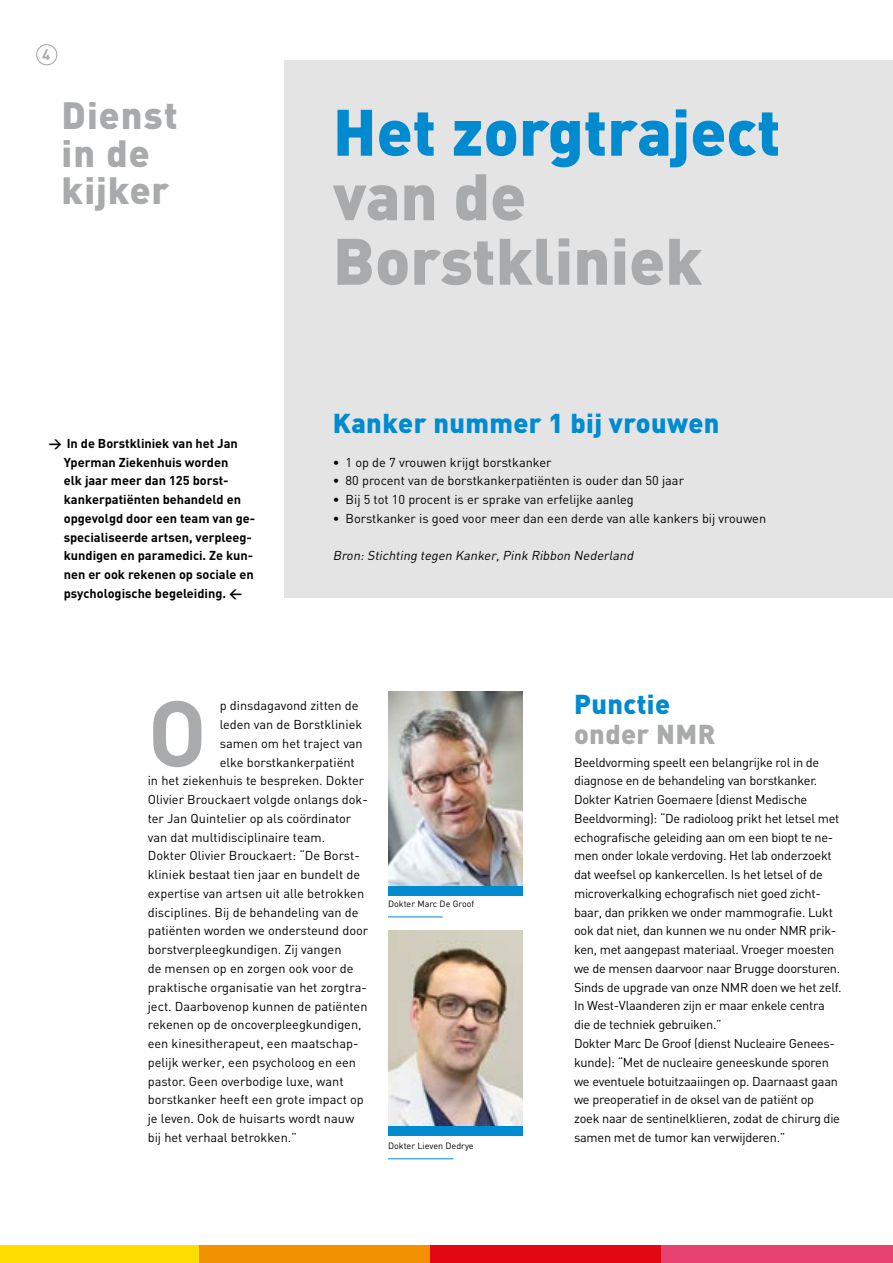
<style>
.page{position:relative;width:893px;height:1263px;background:#fff}
.page>*{position:absolute;margin:0;border:0;box-sizing:border-box;transform-origin:0 0}
.t1{font:700 91.8px "DIN";color:#a8aaab}
.t2{font:900 64.5px/64.5px "DIN";color:#a8aaab}
.t3{font:900 64.5px "DIN";color:#008ad0}
.t4{font:900 37.5px/37.5px "DIN";letter-spacing:.025em;color:#a8aaab}
.t5{font:900 27px "DIN";letter-spacing:.015em;color:#008ad0}
.t6{font:900 27px "DIN";letter-spacing:.015em;color:#a8aaab}
.t7{font:700 15px "DIN";color:#a8aaab}
.t8{font:12.75px/18.8px "DIN";letter-spacing:-.015em;color:#000}
.t9{font:700 12.75px/18.8px "DIN";color:#000}
.t10{font:italic 12.75px "DIN";color:#000}
.t11{font:9px "DIN";color:#000}
</style>
<div class="page">
<div style="left:0;top:1246px;width:200px;height:17px;background:#fd0"></div>
<div style="left:200px;top:1246px;width:231px;height:17px;background:#f29200"></div>
<div style="left:431px;top:1246px;width:231px;height:17px;background:#e30613"></div>
<div style="left:662px;top:1246px;width:231px;height:17px;background:#e84273"></div>
<div style="left:36px;top:44px;width:21px;height:21px;border:1px solid #a8aaab;border-radius:50%"></div>
<div style="left:285px;top:61px;width:608px;height:537px;background:#e4e4e5"></div>
<img style="left:388px;top:692px;width:135px;height:194px">
<div style="left:388px;top:886px;width:135px;height:10px;background:#008ad0"></div>
<img style="left:388px;top:931px;width:135px;height:195px">
<div style="left:388px;top:1126px;width:135px;height:9px;background:#008ad0"></div>
<hr style="left:388px;top:916px;width:55px;height:1px;background:#008ad0">
<hr style="left:388px;top:1158px;width:66px;height:1px;background:#008ad0">
<p class="t7" style="left:42px;top:45px;width:10px">4</p>
<h3 class="t4" style="left:62px;top:95px;width:118px">Dienst in de kijker</h3>
<p class="t9" style="left:64px;top:433px;width:193px;text-indent:-15px">&gt; In de Borstkliniek van het Jan<br>Yperman Ziekenhuis worden<br>elk jaar meer dan 125 borst&shy;kankerpatiënten behandeld en opgevolgd door een team van ge&shy;specialiseerde artsen, verpleeg&shy;kundigen en paramedici. Ze kun&shy;nen er ook rekenen op sociale en psychologische begeleiding. &lt;</p>
<h2 class="t3" style="left:333px;top:89px;width:449px">Het zorgtraject</h2>
<h2 class="t2" style="left:333px;top:161px;width:371px">van de<br>Borstkliniek</h2>
<h3 class="t5" style="left:333px;top:405px;width:388px">Kanker nummer 1 bij vrouwen</h3>
<p class="t8" style="left:333px;top:452px;width:220px">• 1 op de 7 vrouwen krijgt borstkanker</p>
<p class="t8" style="left:333px;top:471px;width:353px">• 80 procent van de borstkankerpatiënten is ouder dan 50 jaar</p>
<p class="t8" style="left:333px;top:490px;width:303px">• Bij 5 tot 10 procent is er sprake van erfelijke aanleg</p>
<p class="t8" style="left:333px;top:509px;width:435px">• Borstkanker is goed voor meer dan een derde van alle kankers bij vrouwen</p>
<p class="t10" style="left:333px;top:548px;width:305px">Bron:Stichting tegen Kanker,Pink Ribbon Nederland</p>
<h1 class="t1" style="left:148px;top:673px;width:61px">O</h1>
<p class="t8" style="left:220px;top:696px;width:140px">p dinsdagavond zitten de</p>
<p class="t8" style="left:220px;top:715px;width:144px">leden van de Borstkliniek</p>
<p class="t8" style="left:220px;top:734px;width:145px">samen om het traject van</p>
<p class="t8" style="left:220px;top:752px;width:137px">elke borstkankerpatiënt</p>
<p class="t8" style="left:148px;top:771px;width:218px">in het ziekenhuis te bespreken. Dokter</p>
<p class="t8" style="left:148px;top:790px;width:222px">Olivier Brouckaert volgde onlangs dok-</p>
<p class="t8" style="left:148px;top:809px;width:205px">ter Jan Quintelier op als coördinator</p>
<p class="t8" style="left:148px;top:827px;width:179px">van dat multidisciplinaire team.</p>
<p class="t8" style="left:148px;top:846px;width:214px">Dokter Olivier Brouckaert: “De Borst-</p>
<p class="t8" style="left:148px;top:865px;width:214px">kliniek bestaat tien jaar en bundelt de</p>
<p class="t8" style="left:148px;top:884px;width:218px">expertise van artsen uit alle betrokken</p>
<p class="t8" style="left:148px;top:902px;width:212px">disciplines. Bij de behandeling van de</p>
<p class="t8" style="left:148px;top:921px;width:222px">patiënten worden we ondersteund door</p>
<p class="t8" style="left:148px;top:940px;width:195px">borstverpleegkundigen. Zij vangen</p>
<p class="t8" style="left:148px;top:959px;width:207px">de mensen op en zorgen ook voor de</p>
<p class="t8" style="left:148px;top:977px;width:221px">praktische organisatie van het zorgtra-</p>
<p class="t8" style="left:148px;top:996px;width:221px">ject. Daarbovenop kunnen de patiënten</p>
<p class="t8" style="left:148px;top:1015px;width:215px">rekenen op de oncoverpleegkundigen,</p>
<p class="t8" style="left:148px;top:1034px;width:212px">een kinesitherapeut, een maatschap-</p>
<p class="t8" style="left:148px;top:1052px;width:210px">pelijk werker, een psycholoog en een</p>
<p class="t8" style="left:148px;top:1071px;width:197px">pastor. Geen overbodige luxe, want</p>
<p class="t8" style="left:148px;top:1090px;width:218px">borstkanker heeft een grote impact op</p>
<p class="t8" style="left:148px;top:1109px;width:208px">je leven. Ook de huisarts wordt nauw</p>
<p class="t8" style="left:148px;top:1127px;width:151px">bij het verhaal betrokken.”</p>
<p class="t11" style="left:388px;top:898px;width:88px">Dokter Marc De Groof</p>
<p class="t11" style="left:388px;top:1140px;width:87px">Dokter Lieven Dedrye</p>
<h3 class="t5" style="left:574px;top:687px;width:98px">Punctie</h3>
<h3 class="t6" style="left:574px;top:717px;width:143px">onder NMR</h3>
<p class="t8" style="left:574px;top:752px;width:269px">Beeldvorming speelt een belangrijke rol in de diagnose en de behandeling van borstkanker.<br>Dokter Katrien Goemaere (dienst Medische Beeldvorming): “De radioloog prikt het letsel met echografische geleiding aan om een biopt te ne&shy;men onder lokale verdoving. Het lab onderzoekt dat weefsel op kankercellen. Is het letsel of de microverkalking echografisch niet goed zicht&shy;baar, dan prikken we onder mammografie. Lukt ook dat niet, dan kunnen we nu onder NMR prik&shy;ken, met aangepast materiaal. Vroeger moesten we de mensen daarvoor naar Brugge doorsturen.<br>Sinds de upgrade van onze NMR doen we het zelf.<br>In West-Vlaanderen zijn er maar enkele centra die de techniek gebruiken.”<br>Dokter Marc De Groof (dienst Nucleaire Genees&shy;kunde): “Met de nucleaire geneeskunde sporen we eventuele botuitzaaiingen op. Daarnaast gaan we preoperatief in de oksel van de patiënt op zoek naar de sentinelklieren, zodat de chirurg die samen met de tumor kan verwijderen.”</p>
</div>
